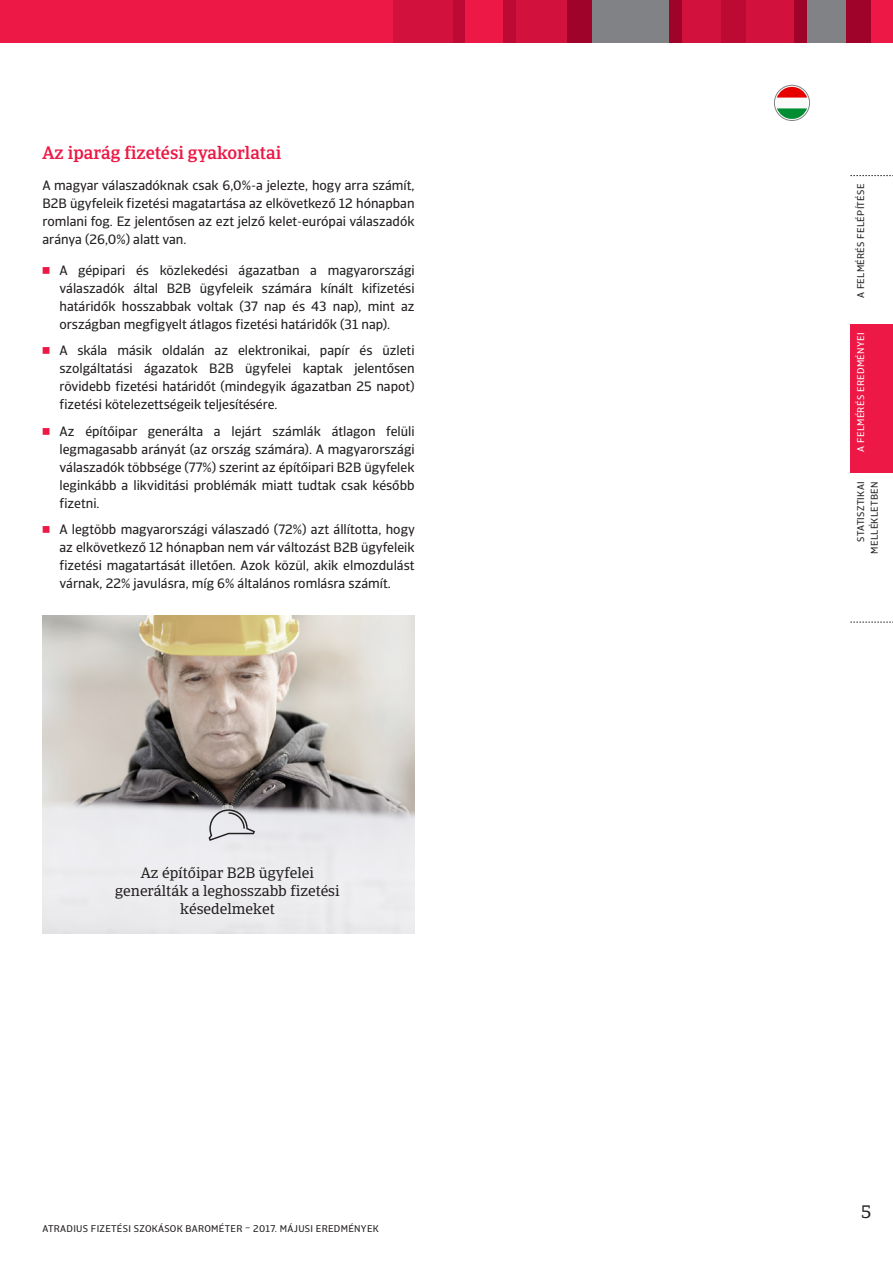
<style>
.page{position:relative;width:893px;height:1263px;background:#fff}
.page>*{position:absolute;margin:0;border:0;box-sizing:border-box;transform-origin:0 0}
.t1{font:500 18px "Catalana";color:#ed1845}
.t2{font:18px "Catalana";color:#231f20}
.t3{font:15px/18px "Catalana";color:#231f20;text-align:center}
.t4{font:13.5px/18px "Catalana Sans";color:#231f20;text-align:justify}
.t5{font:9.75px/13.5px "Catalana Sans";letter-spacing:.03em;color:#231f20;text-align:right}
.t6{font:9.75px "Catalana Sans";letter-spacing:.03em;color:#fff}
.s1{font-family:"Universal Newswith Comm Pi";color:#ed1845}
</style>
<div class="page">
<div style="left:0;top:0;width:893px;height:43px;background:#ed1845"></div>
<div style="left:452px;top:0;width:13px;height:43px;background:#bc0a35"></div>
<div style="left:393px;top:0;width:59px;height:43px;background:#d2113d"></div>
<div style="left:516px;top:0;width:51px;height:43px;background:#d2113d"></div>
<div style="left:746px;top:0;width:49px;height:43px;background:#d2113d"></div>
<div style="left:567px;top:0;width:26px;height:43px;background:#a0032a"></div>
<div style="left:720px;top:0;width:26px;height:43px;background:#bc0a35"></div>
<div style="left:846px;top:0;width:25px;height:43px;background:#a0032a"></div>
<div style="left:503px;top:0;width:13px;height:43px;background:#bc0a35"></div>
<div style="left:593px;top:0;width:76px;height:43px;background:#808285"></div>
<div style="left:669px;top:0;width:13px;height:43px;background:#a0032a"></div>
<div style="left:682px;top:0;width:38px;height:43px;background:#d2113d"></div>
<div style="left:807px;top:0;width:39px;height:43px;background:#808285"></div>
<div style="left:795px;top:0;width:12px;height:43px;background:#a0032a"></div>
<svg style="left:774px;top:85px;width:36px;height:36px"></svg>
<svg style="left:776px;top:87px;width:32px;height:32px"></svg>
<div style="left:850px;top:324px;width:43px;height:149px;background:#ed1845"></div>
<svg style="left:850px;top:175px;width:43px;height:1px"></svg>
<svg style="left:850px;top:622px;width:43px;height:1px"></svg>
<img style="left:43px;top:616px;width:372px;height:318px">
<svg style="left:209px;top:809px;width:46px;height:32px"></svg>
<h1 class="t1" style="left:43px;top:142px;width:240px">Az iparág fizetési gyakorlatai</h1>
<p class="t4" style="left:43px;top:176px;width:374px">A magyar válaszadóknak csak 6,0%-a jelezte, hogy arra számít, B2B ügyfeleik fizetési magatartása az elkövetkező 12 hónapban romlani fog. Ez jelentősen az ezt jelző kelet-európai válaszadók aránya (26,0%) alatt van.</p>
<p class="t4" style="left:60px;top:261px;width:357px;text-indent:-17px"><span class="s1">77</span> A gépipari és közlekedési ágazatban a magyarországi válaszadók által B2B ügyfeleik számára kínált kifizetési határidők hosszabbak voltak (37 nap és 43 nap), mint az országban megfigyelt átlagos fizetési határidők (31 nap).</p>
<p class="t4" style="left:60px;top:342px;width:357px;text-indent:-17px"><span class="s1">77</span> A skála másik oldalán az elektronikai, papír és üzleti szolgáltatási ágazatok B2B ügyfelei kaptak jelentősen rövidebb fizetési határidőt (mindegyik ágazatban 25 napot) fizetési kötelezettségeik teljesítésére.</p>
<p class="t4" style="left:60px;top:422px;width:357px;text-indent:-17px"><span class="s1">77</span> Az építőipar generálta a lejárt számlák átlagon felüli legmagasabb arányát (az ország számára). A magyarországi válaszadók többsége (77%) szerint az építőipari B2B ügyfelek leginkább a likviditási problémák miatt tudtak csak később fizetni.</p>
<p class="t4" style="left:60px;top:521px;width:357px;text-indent:-17px"><span class="s1">77</span> A legtöbb magyarországi válaszadó (72%) azt állította, hogy az elkövetkező 12 hónapban nem vár változást B2B ügyfeleik fizetési magatartását illetően. Azok közül, akik elmozdulást várnak, 22% javulásra, míg 6% általános romlásra számít.</p>
<p class="t3" style="left:115px;top:864px;width:226px">Az építőipar B2B ügyfelei generálták a leghosszabb fizetési késedelmeket</p>
<p class="t5" style="left:43px;top:1222px;width:338px">ATRADIUS FIZETÉSI SZOKÁSOK BAROMÉTER – 2017. MÁJUSI EREDMÉNYEK</p>
<p class="t5" style="left:854px;top:298px;width:116px;rotate:-90deg">A FELMÉRÉS FELÉPÍTÉSE</p>
<p class="t6" style="left:855px;top:452px;width:120px;rotate:-90deg">A FELMÉRÉS EREDMÉNYEI</p>
<p class="t5" style="left:854px;top:554px;width:74px;rotate:-90deg">STATISZTIKAI<br>MELLÉKLETBEN</p>
<h1 class="t2" style="left:861px;top:1201px;width:12px">5</h1>
</div>
